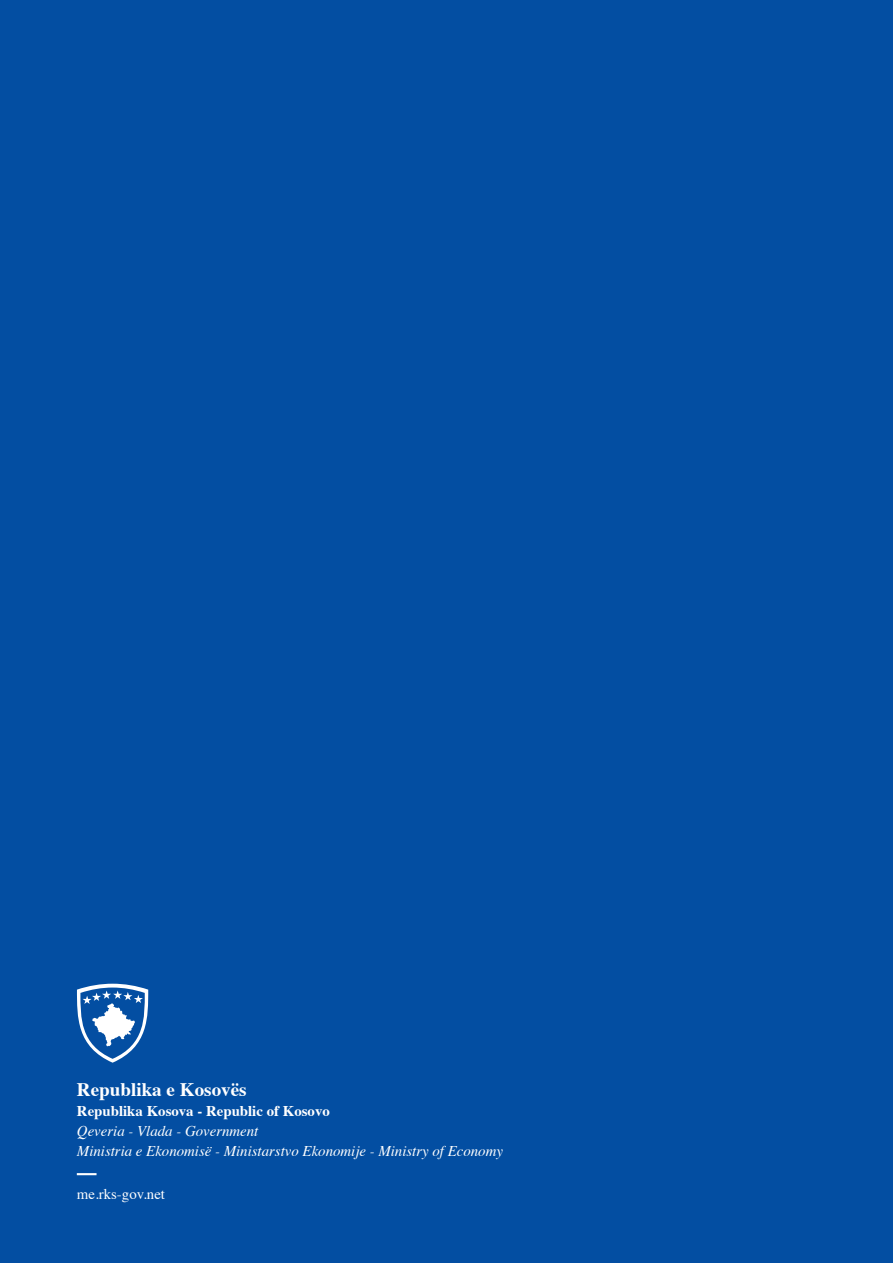
<style>
.page{position:relative;width:893px;height:1263px;background:#034ea2}
.page>*{position:absolute;margin:0;border:0;box-sizing:border-box;transform-origin:0 0}
.t1{font:700 19.05px "Times";color:#fff}
.t2{font:italic 14.85px/20.1px "Times";color:#fff}
.t3{font:700 14.85px "Times";color:#fff}
.t4{font:14.85px "Times";color:#fff}
</style>
<div class="page">
<svg style="left:77px;top:984px;width:71px;height:79px"></svg>
<hr style="left:77px;top:1173px;width:20px;height:2px;background:#fff">
<p class="t1" style="left:77px;top:1071px;width:171px">Republika e Kosovës</p>
<p class="t3" style="left:77px;top:1097px;width:254px">Republika Kosova - Republic of Kosovo</p>
<p class="t2" style="left:77px;top:1120px;width:428px">Qeveria - Vlada - Government<br>Ministria e Ekonomisë - Ministarstvo Ekonomije - Ministry of Economy</p>
<p class="t4" style="left:77px;top:1180px;width:90px">me.rks-gov.net</p>
</div>
